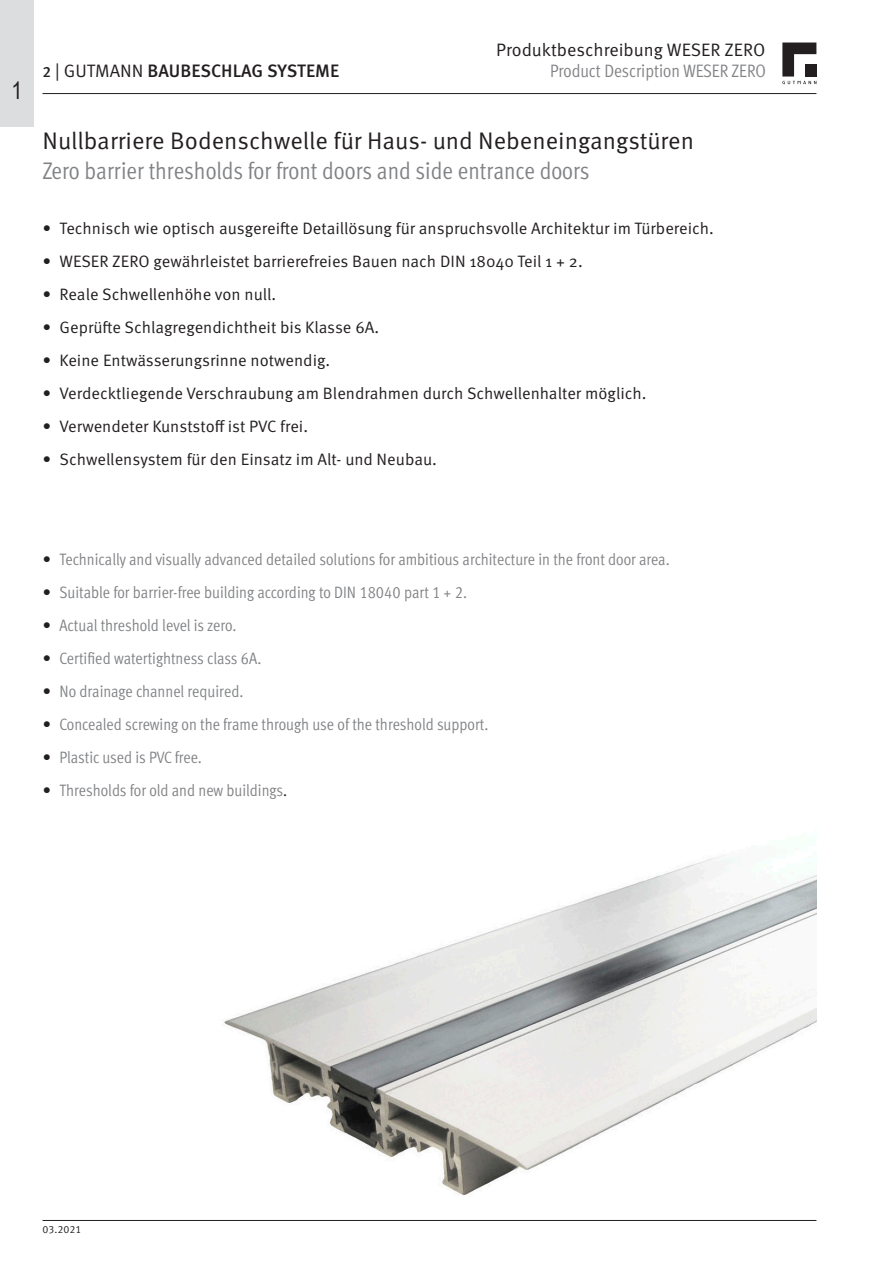
<style>
.page{position:relative;width:893px;height:1263px;background:#fff}
.page>*{position:absolute;margin:0;border:0;box-sizing:border-box;transform-origin:0 0}
.Kapitelüberschrift{font:24px/30px "Gutmann Meta Norm";color:#231f20}
.t1{font:24px "Arial Narrow";color:#231f20}
.t2{font:18px "Gutmann Meta Norm";color:#231f20}
.t3{font:500 18px "Gutmann Meta";letter-spacing:-.005em;color:#231f20}
.t4{font:18px "Gutmann Meta Pro Cond Norm";color:#808285}
.t5{font:16.5px "Gutmann Meta Norm";color:#231f20}
.t6{font:16.5px "Gutmann Meta Pro Cond Norm";color:#808285}
.t7{font:10.5px "Gutmann Meta Norm";color:#231f20}
.s1{font-size:15px}
.s2{font-family:"Gutmann Meta Norm";font-weight:400}
.s3{font-family:"Gutmann Meta Pro Cond Norm";color:#808285}
.s4{font-family:"Gutmann Meta Norm";color:#231f20}
.s5{color:#231f20}
</style>
<div class="page">
<div style="left:0;top:0;width:34px;height:126px;background:#dcdddf"></div>
<hr style="left:43px;top:1220px;width:773px;height:1px;background:#231f20">
<hr style="left:43px;top:93px;width:773px;height:1px;background:#231f20">
<svg style="left:782px;top:43px;width:34px;height:41px"></svg>
<div style="left:805px;top:64px;width:11px;height:13px;background:#231f20"></div>
<img style="left:224px;top:855px;width:592px;height:340px">
<h1 class="t1" style="left:12px;top:73px;width:12px">1</h1>
<p class="t2" style="left:496px;top:36px;width:271px">Produktbeschreibung WESER ZERO</p>
<p class="t3" style="left:43px;top:56px;width:298px"><span class="s1">2</span> <span class="s2">| GUTMANN</span> BAUBESCHLAG SYSTEME</p>
<p class="t4" style="left:550px;top:57px;width:217px">Product Description WESER ZERO</p>
<p class="Kapitelüberschrift" style="left:43px;top:124px;width:653px">Nullbarriere Bodenschwelle für Haus- und Nebeneingangstüren<br><span class="s3">Zero barrier thresholds for front doors and side entrance doors</span></p>
<p class="t5" style="left:43px;top:215px;width:673px">∙ Technisch wie optisch ausgereifte Detaillösung für anspruchsvolle Architektur im Türbereich.</p>
<p class="t5" style="left:43px;top:248px;width:542px">∙ WESER ZERO gewährleistet barrierefreies Bauen nach DIN 18040 Teil 1 + 2.</p>
<p class="t5" style="left:43px;top:281px;width:235px">∙ Reale Schwellenhöhe von null.</p>
<p class="t5" style="left:43px;top:314px;width:338px">∙ Geprüfte Schlagregendichtheit bis Klasse 6A.</p>
<p class="t5" style="left:43px;top:347px;width:289px">∙ Keine Entwässerungsrinne notwendig.</p>
<p class="t5" style="left:43px;top:380px;width:606px">∙ Verdecktliegende Verschraubung am Blendrahmen durch Schwellenhalter möglich.</p>
<p class="t5" style="left:43px;top:413px;width:267px">∙ Verwendeter Kunststoff ist PVC frei.</p>
<p class="t5" style="left:43px;top:446px;width:396px">∙ Schwellensystem für den Einsatz im Alt- und Neubau.</p>
<p class="t6" style="left:43px;top:547px;width:629px"><span class="s4">∙</span> Technically and visually advanced detailed solutions for ambitious architecture in the front door area.</p>
<p class="t6" style="left:43px;top:580px;width:426px"><span class="s4">∙</span> Suitable for barrier-free building according to DIN 18040 part 1 + 2.</p>
<p class="t6" style="left:43px;top:613px;width:195px"><span class="s4">∙</span> Actual threshold level is zero.</p>
<p class="t6" style="left:43px;top:646px;width:220px"><span class="s4">∙</span> Certified watertightness class 6A.</p>
<p class="t6" style="left:43px;top:679px;width:202px"><span class="s4">∙</span> No drainage channel required.</p>
<p class="t6" style="left:43px;top:712px;width:448px"><span class="s4">∙</span> Concealed screwing on the frame through use of the threshold support.</p>
<p class="t6" style="left:43px;top:745px;width:161px"><span class="s4">∙</span> Plastic used is PVC free.</p>
<p class="t6" style="left:43px;top:778px;width:246px"><span class="s4">∙</span> Thresholds for old and new buildings<span class="s5">.</span></p>
<p class="t7" style="left:43px;top:1222px;width:40px">03.2021</p>
</div>
